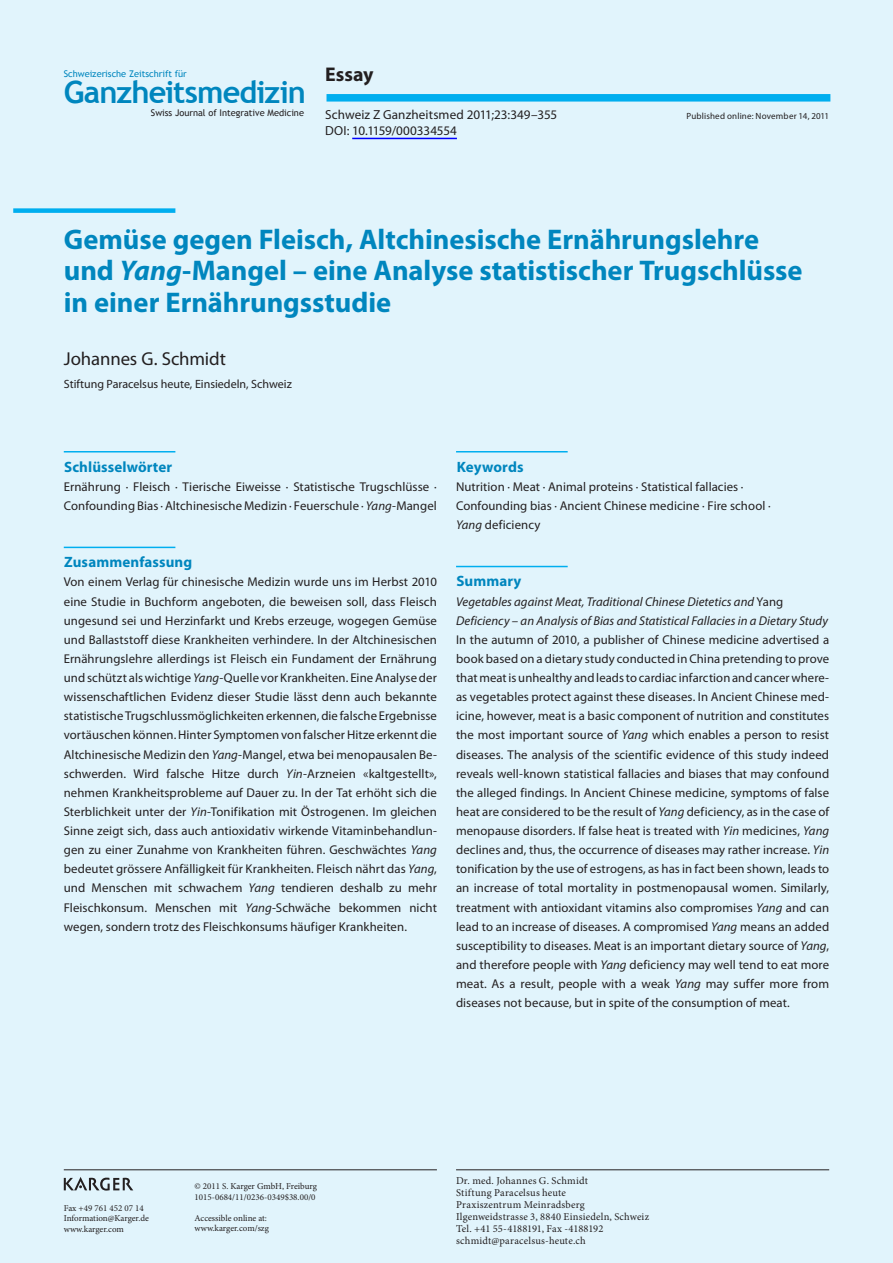
<style>
.page{position:relative;width:893px;height:1263px;background:#e1f4fc}
.page>*{position:absolute;margin:0;border:0;box-sizing:border-box;transform-origin:0 0}
.t1{font:700 30.75px "Trebuchet MS";letter-spacing:-.03em;color:#0086be}
.t2{font:700 28.5px/31.5px "Myriad Pro";letter-spacing:-.005em;color:#0086be}
.t3{font:700 19.8px "Myriad Pro";color:#231f20}
.t4{font:18.75px "Myriad Pro";letter-spacing:-.005em;color:#231f20}
.t5{font:700 15px "Myriad Pro";letter-spacing:.005em;color:#0086be}
.t6{font:13.2px/17px "Myriad Pro";letter-spacing:.005em;color:#231f20}
.t7{font:12.75px/19px "Myriad Pro";letter-spacing:.005em;color:#231f20}
.t8{font:italic 12.75px/19.2px "Myriad Pro";letter-spacing:.005em;color:#231f20}
.t9{font:12px "Myriad Pro";color:#231f20}
.t10{font:10.5px/12px "Minion Pro";letter-spacing:.015em;color:#231f20}
.t11{font:9.15px "Trebuchet MS";color:#231f20}
.t12{font:9.15px "Trebuchet MS";color:#0086be}
.t13{font:9px/10.5px "Minion Pro";color:#231f20}
.t14{font:9px "Myriad Pro";letter-spacing:.02em;color:#231f20}
.s1{font-style:italic}
.s2{font-style:normal}
</style>
<div class="page">
<div style="left:13px;top:208px;width:162px;height:5px;background:#00aeef"></div>
<hr style="left:64px;top:451px;width:111px;height:1px;background:#00aeef">
<hr style="left:64px;top:547px;width:111px;height:1px;background:#00aeef">
<div style="left:326px;top:94px;width:504px;height:8px;background:#00aeef"></div>
<hr style="left:64px;top:1169px;width:373px;height:1px;background:#231f20">
<svg style="left:64px;top:1177px;width:69px;height:13px"></svg>
<hr style="left:456px;top:1169px;width:373px;height:1px;background:#231f20">
<hr style="left:456px;top:451px;width:112px;height:1px;background:#00aeef">
<hr style="left:456px;top:566px;width:112px;height:1px;background:#00aeef">
<hr style="left:352px;top:138px;width:105px;height:1px;background:#00f">
<p class="t12" style="left:64px;top:68px;width:125px">Schweizerische Zeitschrift für</p>
<h1 class="t1" style="left:64px;top:73px;width:244px">Ganzheitsmedizin</h1>
<p class="t11" style="left:151px;top:107px;width:155px">Swiss Journal of Integrative Medicine</p>
<h3 class="t3" style="left:325px;top:62px;width:50px">Essay</h3>
<p class="t6" style="left:325px;top:106px;width:233px">Schweiz Z Ganzheitsmed 2011;23:349–355<br>DOI: 10.1159/000334554</p>
<p class="t14" style="left:686px;top:111px;width:144px">Published online: November 14, 2011</p>
<h2 class="t2" style="left:64px;top:222px;width:740px">Gemüse gegen Fleisch, Altchinesische Ernährungslehre und <span class="s1">Yang</span>-Mangel – eine Analyse statistischer Trugschlüsse in einer Ernährungsstudie</h2>
<h3 class="t4" style="left:64px;top:349px;width:164px">Johannes G. Schmidt</h3>
<p class="t9" style="left:64px;top:377px;width:229px">Stiftung Paracelsus heute, Einsiedeln, Schweiz</p>
<p class="t5" style="left:64px;top:457px;width:110px">Schlüsselwörter</p>
<p class="t7" style="left:64px;top:477px;width:375px">Ernährung · Fleisch · Tierische Eiweisse · Statistische Trugschlüsse ·<br>Confounding Bias · Altchinesische Medizin · Feuerschule · <span class="s1">Yang</span>-Mangel</p>
<p class="t5" style="left:64px;top:552px;width:129px">Zusammenfassung</p>
<p class="t7" style="left:64px;top:573px;width:375px;text-align:justify">Von einem Verlag für chinesische Medizin wurde uns im Herbst 2010 eine Studie in Buchform angeboten, die beweisen soll, dass Fleisch ungesund sei und Herzinfarkt und Krebs erzeuge, wogegen Gemüse und Ballaststoff diese Krankheiten verhindere. In der Altchinesischen Ernährungslehre allerdings ist Fleisch ein Fundament der Ernährung und schützt als wichtige <span class="s1">Yang</span>-Quelle vor Krankheiten. Eine Analyse der wissenschaftlichen Evidenz dieser Studie lässt denn auch bekannte statistische Trugschlussmöglichkeiten erkennen, die falsche Ergebnisse vortäuschen können. Hinter Symptomen von falscher Hitze erkennt die Altchinesische Medizin den <span class="s1">Yang</span>-Mangel, etwa bei menopausalen Be&shy;schwerden. Wird falsche Hitze durch <span class="s1">Yin</span>-Arzneien «kaltgestellt», nehmen Krankheitsprobleme auf Dauer zu. In der Tat erhöht sich die Sterblichkeit unter der <span class="s1">Yin</span>-Tonifikation mit Östrogenen. Im gleichen Sinne zeigt sich, dass auch antioxidativ wirkende Vitaminbehandlun&shy;gen zu einer Zunahme von Krankheiten führen. Geschwächtes <span class="s1">Yang </span>bedeutet grössere Anfälligkeit für Krankheiten. Fleisch nährt das <span class="s1">Yang</span>, und Menschen mit schwachem <span class="s1">Yang</span> tendieren deshalb zu mehr Fleischkonsum. Menschen mit <span class="s1">Yang</span>-Schwäche bekommen nicht wegen, sondern trotz des Fleischkonsums häufiger Krankheiten.</p>
<p class="t5" style="left:457px;top:457px;width:68px">Keywords</p>
<p class="t7" style="left:456px;top:477px;width:316px">Nutrition · Meat · Animal proteins · Statistical fallacies ·<br>Confounding bias · Ancient Chinese medicine · Fire school ·<br><span class="s1">Yang</span> deficiency</p>
<p class="t5" style="left:456px;top:572px;width:67px">Summary</p>
<p class="t8" style="left:456px;top:591px;width:373px">Vegetables against Meat, Traditional Chinese Dietetics and <span class="s2">Yang<br></span>Deficiency – an Analysis of Bias and Statistical Fallacies in a Dietary Study</p>
<p class="t7" style="left:456px;top:630px;width:375px;text-align:justify">In the autumn of 2010, a publisher of Chinese medicine advertised a book based on a dietary study conducted in China pretending to prove that meat is unhealthy and leads to cardiac infarction and cancer where&shy;as vegetables protect against these diseases. In Ancient Chinese med&shy;icine, however, meat is a basic component of nutrition and constitutes the most important source of <span class="s1">Yang</span> which enables a person to resist diseases. The analysis of the scientific evidence of this study indeed reveals well-known statistical fallacies and biases that may confound the alleged findings. In Ancient Chinese medicine, symptoms of false heat are considered to be the result of <span class="s1">Yang</span> deficiency, as in the case of menopause disorders. If false heat is treated with <span class="s1">Yin</span> medicines, <span class="s1">Yang </span>declines and, thus, the occurrence of diseases may rather increase. <span class="s1">Yin </span>tonification by the use of estrogens, as has in fact been shown, leads to an increase of total mortality in postmenopausal women. Similarly, treatment with antioxidant vitamins also compromises <span class="s1">Yang</span> and can lead to an increase of diseases. A compromised <span class="s1">Yang</span> means an added susceptibility to diseases. Meat is an important dietary source of <span class="s1">Yang</span>, and therefore people with <span class="s1">Yang</span> deficiency may well tend to eat more meat. As a result, people with a weak <span class="s1">Yang</span> may suffer more from diseases not because, but in spite of the consumption of meat.</p>
<p class="t13" style="left:64px;top:1203px;width:87px">Fax +49 761 452 07 14<br>Information@Karger.de www.karger.com</p>
<p class="t13" style="left:195px;top:1181px;width:124px">© 2011 S. Karger GmbH, Freiburg<br>1015-0684/11/0236-0349$38.00/0</p>
<p class="t13" style="left:195px;top:1213px;width:76px">Accessible online at: www.karger.com/szg</p>
<p class="t10" style="left:456px;top:1175px;width:195px">Dr. med. Johannes G. Schmidt<br>Stiftung Paracelsus heute<br>Praxiszentrum Meinradsberg Ilgenweidstrasse 3, 8840 Einsiedeln, Schweiz Tel. +41 55-4188191, Fax -4188192 schmidt@paracelsus-heute.ch</p>
</div>
